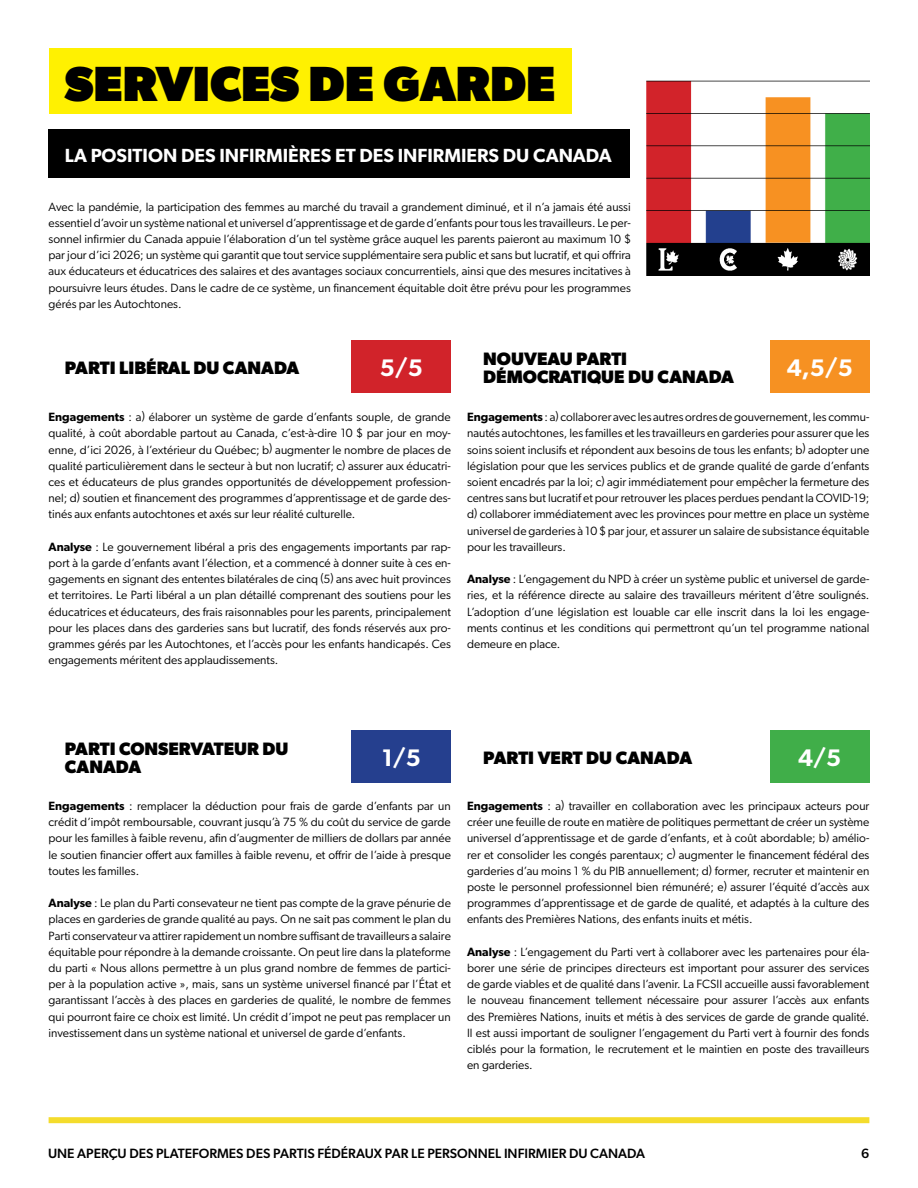
<style>
.page{position:relative;width:918px;height:1188px;background:#fff}
.page>*{position:absolute;margin:0;border:0;box-sizing:border-box;transform-origin:0 0}
.Layout_H1{font:800 49.5px "Gibson";color:#000}
.Out_of_5{font:600 24px "Gibson";color:#fff}
.Layout_H2{font:600 19.05px "Gibson";color:#fff}
.Party_Names{font:700 18px/18px "Gibson";color:#000}
.t1{font:500 13.5px "Gibson";color:#000}
.Body{font:12px/16.2px "Gibson";color:#000;text-align:justify}
.Position_Statement{font:12px/16.2px "Gibson";color:#000;text-align:justify}
.s1{font-weight:600}
</style>
<div class="page">
<div style="left:49px;top:1117px;width:820px;height:6px;background:#f4dc2c"></div>
<div style="left:352px;top:340px;width:99px;height:53px;background:#d1232a"></div>
<div style="left:770px;top:340px;width:99px;height:53px;background:#f69122"></div>
<div style="left:352px;top:730px;width:99px;height:53px;background:#253f8e"></div>
<div style="left:770px;top:730px;width:99px;height:53px;background:#40ae49"></div>
<div style="left:49px;top:48px;width:523px;height:65px;background:#fff101"></div>
<img style="left:646px;top:81px;width:223px;height:194px">
<div style="left:49px;top:130px;width:581px;height:48px;background:#000"></div>
<p class="Layout_H1" style="left:65px;top:54px;width:492px">SERVICES DE GARDE</p>
<p class="Layout_H2" style="left:65px;top:144px;width:549px">LA POSITION DES INFIRMIÈRES ET DES INFIRMIERS DU CANADA</p>
<p class="Position_Statement" style="left:49px;top:198px;width:584px">Avec la pandémie, la participation des femmes au marché du travail a grandement diminué, et il n’a jamais été aussi essentiel d’avoir un système national et universel d’apprentissage et de garde d’enfants pour tous les travailleurs. Le per&shy;sonnel infirmier du Canada appuie l’élaboration d’un tel système grâce auquel les parents paieront au maximum 10 $ par jour d’ici 2026; un système qui garantit que tout service supplémentaire sera public et sans but lucratif, et qui offrira aux éducateurs et éducatrices des salaires et des avantages sociaux concurrentiels, ainsi que des mesures incitatives à poursuivre leurs études. Dans le cadre de ce système, un financement équitable doit être prévu pour les programmes gérés par les Autochtones.</p>
<p class="Party_Names" style="left:65px;top:358px;width:236px">PARTI LIBÉRAL DU CANADA</p>
<p class="Out_of_5" style="left:380px;top:353px;width:45px">5/5</p>
<p class="Party_Names" style="left:483px;top:349px;width:252px">NOUVEAU PARTI<br>DÉMOCRATIQUE DU CANADA</p>
<p class="Out_of_5" style="left:787px;top:353px;width:67px">4,5/5</p>
<p class="Body" style="left:49px;top:409px;width:404px"><span class="s1">Engagements</span> : a) élaborer un système de garde d’enfants souple, de grande qualité, à coût abordable partout au Canada, c’est-à-dire 10 $ par jour en moy&shy;enne, d’ici 2026, à l’extérieur du Québec; b) augmenter le nombre de places de qualité particulièrement dans le secteur à but non lucratif; c) assurer aux éducatri&shy;ces et éducateurs de plus grandes opportunités de développement profession&shy;nel; d) soutien et financement des programmes d’apprentissage et de garde des&shy;tinés aux enfants autochtones et axés sur leur réalité culturelle.</p>
<p class="Body" style="left:49px;top:538px;width:404px"><span class="s1">Analyse</span> : Le gouvernement libéral a pris des engagements importants par rap&shy;port à la garde d’enfants avant l’élection, et a commencé à donner suite à ces en&shy;gagements en signant des ententes bilatérales de cinq (5) ans avec huit provinces et territoires. Le Parti libéral a un plan détaillé comprenant des soutiens pour les éducatrices et éducateurs, des frais raisonnables pour les parents, principalement pour les places dans des garderies sans but lucratif, des fonds réservés aux pro&shy;grammes gérés par les Autochtones, et l’accès pour les enfants handicapés. Ces engagements méritent des applaudissements.</p>
<p class="Body" style="left:467px;top:409px;width:404px"><span class="s1">Engagements</span> : a) collaborer avec les autres ordres de gouvernement, les commu&shy;nautés autochtones, les familles et les travailleurs en garderies pour assurer que les soins soient inclusifs et répondent aux besoins de tous les enfants; b) adopter une législation pour que les services publics et de grande qualité de garde d’enfants soient encadrés par la loi; c) agir immédiatement pour empêcher la fermeture des centres sans but lucratif et pour retrouver les places perdues pendant la COVID-19; d) collaborer immédiatement avec les provinces pour mettre en place un système universel de garderies à 10 $ par jour, et assurer un salaire de subsistance équitable pour les travailleurs.</p>
<p class="Body" style="left:467px;top:571px;width:404px"><span class="s1">Analyse</span> : L’engagement du NPD à créer un système public et universel de garde&shy;ries, et la référence directe au salaire des travailleurs méritent d’être soulignés.<br>L’adoption d’une législation est louable car elle inscrit dans la loi les engage&shy;ments continus et les conditions qui permettront qu’un tel programme national demeure en place.</p>
<p class="Party_Names" style="left:65px;top:739px;width:225px">PARTI CONSERVATEUR DU<br>CANADA</p>
<p class="Out_of_5" style="left:382px;top:743px;width:41px">1/5</p>
<p class="Party_Names" style="left:483px;top:748px;width:210px">PARTI VERT DU CANADA</p>
<p class="Out_of_5" style="left:798px;top:743px;width:45px">4/5</p>
<p class="Body" style="left:49px;top:798px;width:404px"><span class="s1">Engagements</span> : remplacer la déduction pour frais de garde d’enfants par un crédit d’impôt remboursable, couvrant jusqu’à 75 % du coût du service de garde pour les familles à faible revenu, afin d’augmenter de milliers de dollars par année le soutien financier offert aux familles à faible revenu, et offrir de l’aide à presque toutes les familles.</p>
<p class="Body" style="left:49px;top:895px;width:404px"><span class="s1">Analyse</span> : Le plan du Parti consevateur ne tient pas compte de la grave pénurie de places en garderies de grande qualité au pays. On ne sait pas comment le plan du Parti conservateur va attirer rapidement un nombre suffisant de travailleurs a salaire équitable pour répondre à la demande croissante. On peut lire dans la plateforme du parti « Nous allons permettre à un plus grand nombre de femmes de partici&shy;per à la population active », mais, sans un système universel financé par l’État et garantissant l’accès à des places en garderies de qualité, le nombre de femmes qui pourront faire ce choix est limité. Un crédit d’impot ne peut pas remplacer un investissement dans un système national et universel de garde d’enfants.</p>
<p class="Body" style="left:467px;top:798px;width:404px"><span class="s1">Engagements</span> : a) travailler en collaboration avec les principaux acteurs pour créer une feuille de route en matière de politiques permettant de créer un système universel d’apprentissage et de garde d’enfants, et à coût abordable; b) amélio&shy;rer et consolider les congés parentaux; c) augmenter le financement fédéral des garderies d’au moins 1 % du PIB annuellement; d) former, recruter et maintenir en poste le personnel professionnel bien rémunéré; e) assurer l’équité d’accès aux programmes d’apprentissage et de garde de qualité, et adaptés à la culture des enfants des Premières Nations, des enfants inuits et métis.</p>
<p class="Body" style="left:467px;top:943px;width:404px"><span class="s1">Analyse</span> : L’engagement du Parti vert à collaborer avec les partenaires pour éla&shy;borer une série de principes directeurs est important pour assurer des services de garde viables et de qualité dans l’avenir. La FCSII accueille aussi favorablement le nouveau financement tellement nécessaire pour assurer l’accès aux enfants des Premières Nations, inuits et métis à des services de garde de grande qualité.<br>Il est aussi important de souligner l’engagement du Parti vert à fournir des fonds ciblés pour la formation, le recrutement et le maintien en poste des travailleurs en garderies.</p>
<p class="t1" style="left:48px;top:1146px;width:599px">UNE APERÇU DES PLATEFORMES DES PARTIS FÉDÉRAUX PAR LE PERSONNEL INFIRMIER DU CANADA</p>
<p class="t1" style="left:861px;top:1146px;width:10px">6</p>
</div>
